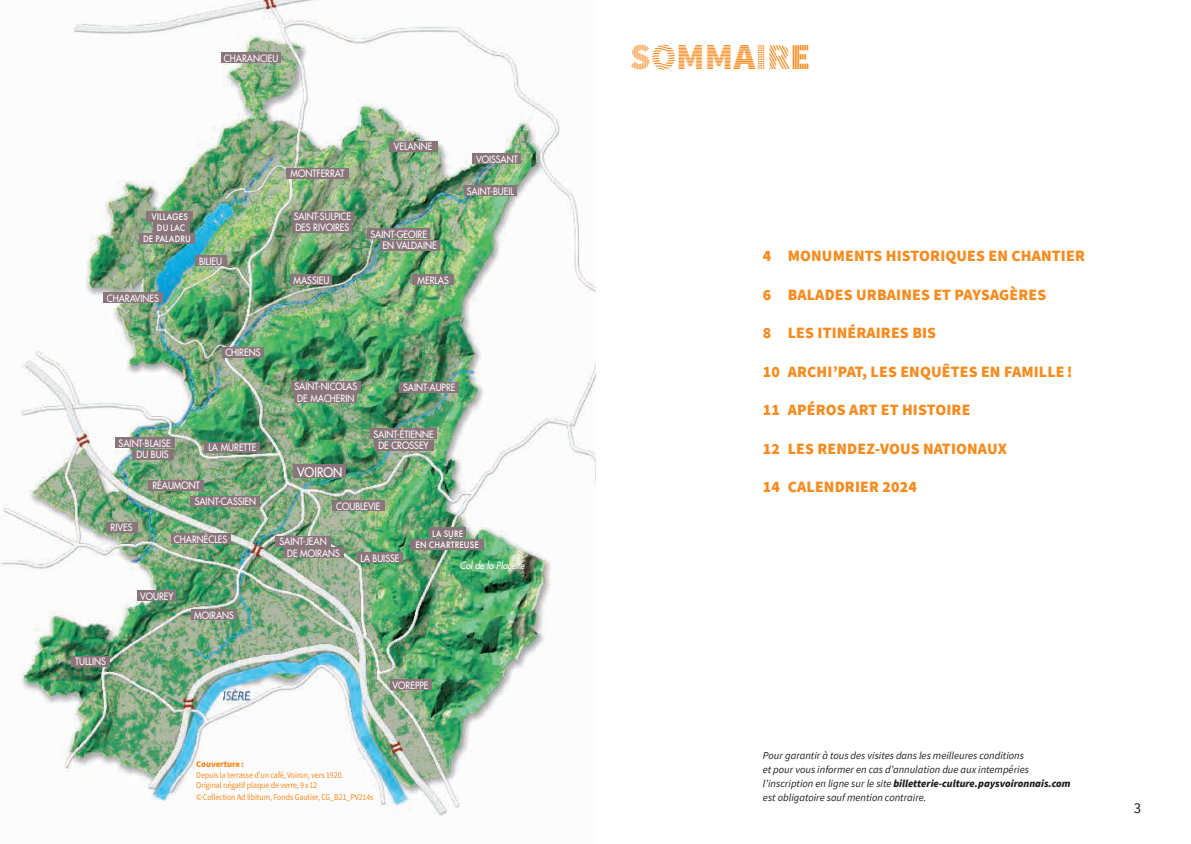
<style>
.page{position:relative;width:1191px;height:844px;background:#fff}
.page>*{position:absolute;margin:0;border:0;box-sizing:border-box;transform-origin:0 0}
.t1{font:900 36.75px "Source Sans Pro DISPLAYV2";color:#f68b1f}
.t2{font:900 15.75px "Source Sans Pro";letter-spacing:.01em;color:#f68b1f}
.t3{font:14.88px "Source Sans Pro";color:#231f20}
.t4{font:500 12.95px "Futura Std";color:#fff;scale:.9 1}
.t5{font:italic 10.5px/14px "Source Sans Pro";color:#231f20}
.t6{font:500 9.8px/11.4px "Futura Std";color:#fff;scale:.9 1}
.t7{font:500 9.8px/11.2px "Futura PT";letter-spacing:.01em;color:#fff;text-align:center;scale:.9 1}
.t8{font:italic 500 9.8px "Futura Std";color:#fff;scale:.9 1}
.t9{font:8.75px/10.5px "Source Sans Pro";letter-spacing:-.01em;color:#f68b1f;scale:.9 1}
.t10{font:900 8.75px "Source Sans Pro";letter-spacing:-.01em;color:#f68b1f}
.s1{font-weight:900}
</style>
<div class="page">
<img style="left:0;top:0;width:595px;height:816px">
<div style="left:221px;top:52px;width:60px;height:11px;background:#8a757b"></div>
<div style="left:103px;top:292px;width:60px;height:11px;background:#8a757b"></div>
<div style="left:195px;top:255px;width:31px;height:11px;background:#8a757b"></div>
<div style="left:286px;top:168px;width:63px;height:10px;background:#8a757b"></div>
<div style="left:389px;top:141px;width:48px;height:10px;background:#8a757b"></div>
<div style="left:472px;top:153px;width:49px;height:11px;background:#8a757b"></div>
<div style="left:464px;top:185px;width:52px;height:11px;background:#8a757b"></div>
<div style="left:367px;top:229px;width:63px;height:10px;background:#8a757b"></div>
<div style="left:380px;top:240px;width:59px;height:10px;background:#8a757b"></div>
<div style="left:291px;top:211px;width:63px;height:10px;background:#8a757b"></div>
<div style="left:293px;top:222px;width:59px;height:10px;background:#8a757b"></div>
<div style="left:290px;top:274px;width:42px;height:11px;background:#8a757b"></div>
<div style="left:412px;top:274px;width:42px;height:11px;background:#8a757b"></div>
<div style="left:399px;top:382px;width:60px;height:10px;background:#8a757b"></div>
<div style="left:291px;top:381px;width:70px;height:10px;background:#8a757b"></div>
<div style="left:294px;top:392px;width:63px;height:11px;background:#8a757b"></div>
<div style="left:222px;top:347px;width:42px;height:10px;background:#8a757b"></div>
<div style="left:370px;top:428px;width:67px;height:11px;background:#8a757b"></div>
<div style="left:374px;top:440px;width:59px;height:10px;background:#8a757b"></div>
<div style="left:204px;top:441px;width:56px;height:11px;background:#8a757b"></div>
<div style="left:190px;top:496px;width:70px;height:10px;background:#8a757b"></div>
<div style="left:148px;top:479px;width:56px;height:11px;background:#8a757b"></div>
<div style="left:115px;top:437px;width:59px;height:11px;background:#8a757b"></div>
<div style="left:132px;top:448px;width:41px;height:11px;background:#8a757b"></div>
<div style="left:106px;top:521px;width:31px;height:11px;background:#8a757b"></div>
<div style="left:171px;top:533px;width:59px;height:11px;background:#8a757b"></div>
<div style="left:138px;top:590px;width:38px;height:10px;background:#8a757b"></div>
<div style="left:191px;top:609px;width:46px;height:11px;background:#8a757b"></div>
<div style="left:71px;top:655px;width:39px;height:11px;background:#8a757b"></div>
<div style="left:332px;top:500px;width:52px;height:10px;background:#8a757b"></div>
<div style="left:357px;top:552px;width:46px;height:10px;background:#8a757b"></div>
<div style="left:275px;top:536px;width:56px;height:10px;background:#8a757b"></div>
<div style="left:284px;top:547px;width:59px;height:11px;background:#8a757b"></div>
<div style="left:389px;top:679px;width:42px;height:10px;background:#8a757b"></div>
<div style="left:293px;top:464px;width:53px;height:14px;background:#8a757b"></div>
<div style="left:153px;top:222px;width:36px;height:10px;background:#8a757b"></div>
<div style="left:146px;top:211px;width:47px;height:10px;background:#8a757b"></div>
<div style="left:140px;top:233px;width:55px;height:10px;background:#8a757b"></div>
<div style="left:429px;top:527px;width:37px;height:11px;background:#8a757b"></div>
<div style="left:410px;top:538px;width:74px;height:11px;background:#8a757b"></div>
<p class="t6" style="left:224px;top:52px;width:62px">CHARANCIEU</p>
<p class="t7" style="left:152px;top:211px;width:42px">VILLAGES</p>
<p class="t7" style="left:143px;top:233px;width:55px">DE PALADRU</p>
<p class="t7" style="left:157px;top:222px;width:33px">DU LAC</p>
<p class="t6" style="left:199px;top:255px;width:27px">BILIEU</p>
<p class="t6" style="left:107px;top:292px;width:59px">CHARAVINES</p>
<p class="t6" style="left:290px;top:168px;width:61px">MONTFERRAT</p>
<p class="t6" style="left:294px;top:211px;width:65px">SAINT-SULPICE<br>DES RIVOIRES</p>
<p class="t6" style="left:394px;top:141px;width:44px">VELANNE</p>
<p class="t6" style="left:382px;top:229px;width:62px;text-indent:-12px">SAINT-GEOIRE<br>EN VALDAINE</p>
<p class="t6" style="left:293px;top:274px;width:41px">MASSIEU</p>
<p class="t6" style="left:417px;top:274px;width:36px">MERLAS</p>
<p class="t6" style="left:476px;top:154px;width:48px">VOISSANT</p>
<p class="t6" style="left:467px;top:185px;width:54px">SAINT-BUEIL</p>
<p class="t6" style="left:225px;top:347px;width:40px">CHIRENS</p>
<p class="t6" style="left:294px;top:381px;width:71px">SAINT-NICOLAS</p>
<p class="t6" style="left:403px;top:382px;width:60px">SAINT-AUPRE</p>
<p class="t6" style="left:297px;top:392px;width:65px">DE MACHERIN</p>
<p class="t6" style="left:119px;top:437px;width:59px;text-align:right">SAINT-BLAISE<br>DU BUIS</p>
<p class="t6" style="left:152px;top:479px;width:54px">RÉAUMONT</p>
<p class="t6" style="left:373px;top:428px;width:68px">SAINT-ÉTIENNE</p>
<p class="t6" style="left:208px;top:442px;width:55px">LA MURETTE</p>
<p class="t6" style="left:378px;top:440px;width:57px">DE CROSSEY</p>
<h3 class="t4" style="left:297px;top:464px;width:52px">VOIRON</h3>
<p class="t6" style="left:195px;top:496px;width:70px">SAINT-CASSIEN</p>
<p class="t6" style="left:336px;top:500px;width:51px">COUBLEVIE</p>
<p class="t6" style="left:111px;top:521px;width:26px">RIVES</p>
<p class="t6" style="left:174px;top:533px;width:61px">CHARNÈCLES</p>
<p class="t6" style="left:75px;top:655px;width:35px">TULLINS</p>
<p class="t6" style="left:140px;top:590px;width:39px">VOUREY</p>
<p class="t6" style="left:194px;top:609px;width:46px">MOIRANS</p>
<p class="t6" style="left:287px;top:536px;width:60px;text-indent:-8px">SAINT-JEAN<br>DE MOIRANS</p>
<p class="t6" style="left:360px;top:552px;width:45px">LA BUISSE</p>
<p class="t7" style="left:415px;top:527px;width:72px">LA SURE<br>EN CHARTREUSE</p>
<p class="t8" style="left:460px;top:559px;width:73px">Col de la Placette</p>
<p class="t6" style="left:392px;top:679px;width:41px">VOREPPE</p>
<p class="t10" style="left:196px;top:758px;width:49px">Couverture:</p>
<p class="t9" style="left:196px;top:769px;width:165px">Depuis la terrasse d’un café, Voiron, vers 1920.<br>Original négatif plaque de verre, 9x12</p>
<p class="t9" style="left:196px;top:792px;width:198px">©Collection Ad libitum, Fonds Gautier, CG_B21_PV214s</p>
<h1 class="t1" style="left:630px;top:37px;width:182px">SOMMAIRE</h1>
<h2 class="t2" style="left:763px;top:245px;width:323px">4 MONUMENTS HISTORIQUES EN CHANTIER</h2>
<h2 class="t2" style="left:763px;top:283px;width:285px">6 BALADES URBAINES ET PAYSAGÈRES</h2>
<h2 class="t2" style="left:763px;top:322px;width:175px">8 LES ITINÉRAIRES BIS</h2>
<h2 class="t2" style="left:763px;top:360px;width:311px">10 ARCHI’PAT, LES ENQUÊTES EN FAMILLE !</h2>
<h2 class="t2" style="left:763px;top:399px;width:209px">11 APÉROS ART ET HISTOIRE</h2>
<h2 class="t2" style="left:763px;top:437px;width:245px">12 LES RENDEZ-VOUS NATIONAUX</h2>
<h2 class="t2" style="left:763px;top:476px;width:155px">14 CALENDRIER 2024</h2>
<p class="t5" style="left:763px;top:748px;width:309px">Pour garantir à tous des visites dans les meilleures conditions<br>et pour vous informer en cas d’annulation due aux intempéries l’inscription en ligne sur le site <span class="s1">billetterie-culture.paysvoironnais.com </span>est obligatoire sauf mention contraire.</p>
<h3 class="t3" style="left:1134px;top:797px;width:9px">3</h3>
</div>
